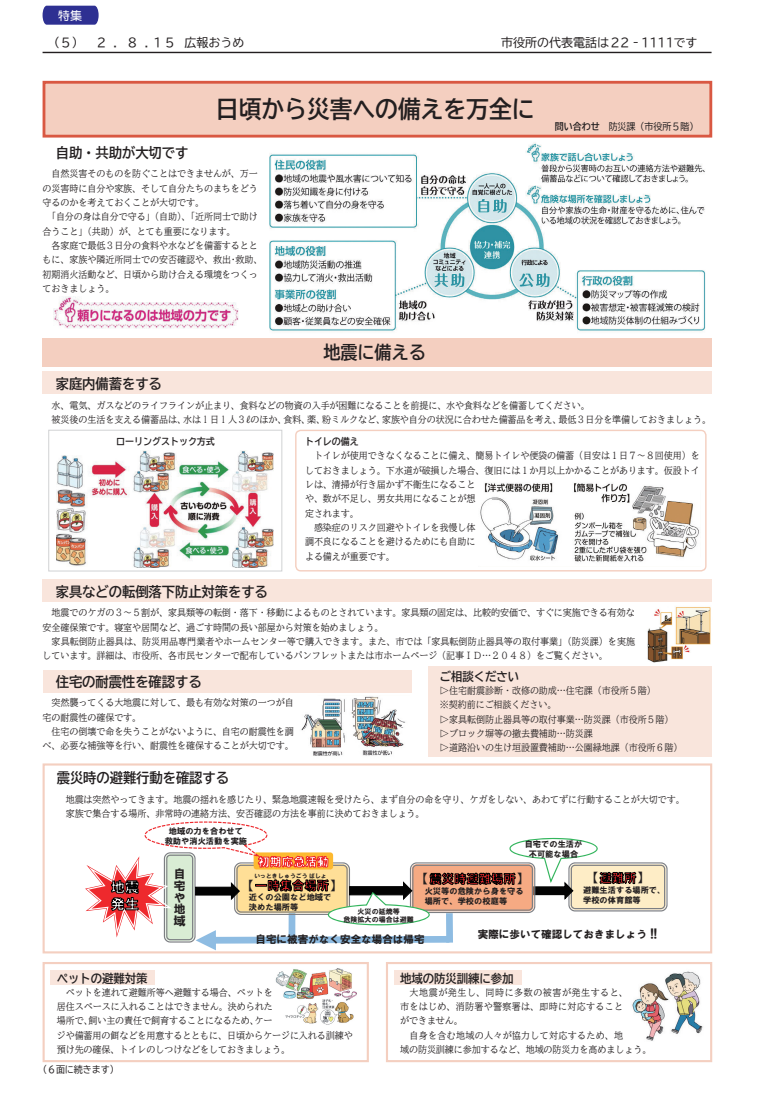
<style>
.page{position:relative;width:769px;height:1109px;background:#fff}
.page>*{position:absolute;margin:0;border:0;box-sizing:border-box;transform-origin:0 0}
.t1{font:24px "BIZ UD Gothic Bold";letter-spacing:-.005em;color:#231f20;scale:.95 1}
.t2{font:18px "BIZ UD Gothic Bold";letter-spacing:-.005em;color:#231f20;scale:.95 1}
.t3{font:14px "BIZ UD Gothic Bold";letter-spacing:-.005em;color:#231f20;scale:.95 1}
.t4{font:12.3px "HGS Soei Kakugothic UB";color:#231f20}
.t5{font:12px "BIZ UD Gothic";color:#231f20}
.t6{font:12px "BIZ UD Gothic Bold";letter-spacing:-.005em;color:#231f20;scale:.95 1}
.t7{font:12px "DF Maru Gothic Std W7";color:#fff}
.t8{font:11.8px/11.8px "HGS Soei Kakugothic UB";color:#231f20}
.t9{font:10.6px "HGS Soei Kakugothic UB";color:#231f20}
.t10{font:9.5px/14.3px "BIZ UD Mincho Medium";letter-spacing:-.005em;color:#231f20;scale:.95 1}
.t11{font:9.5px/14.3px "BIZ UD Mincho Medium";letter-spacing:.03em;color:#231f20;scale:.95 1}
.t12{font:9.5px "BIZ UD Gothic";letter-spacing:-.005em;color:#231f20;scale:.95 1}
.t13{font:9.5px "BIZ UD Gothic Bold";letter-spacing:-.005em;color:#231f20;scale:.95 1}
.t14{font:8.2px/9.9px "HGS Soei Kakugothic UB";color:#231f20}
.t15{font:7px/8.5px "HGS Soei Kakugothic UB";color:#231f20;text-align:center}
.t16{font:5.8px "HGS Soei Kakugothic UB";color:#231f20}
.s1{font-family:"BIZ UD Gothic Bold"}
.s2{font-size:12.3px}
</style>
<div class="page">
<svg style="left:67px;top:866px;width:634px;height:88px"></svg>
<svg style="left:79px;top:821px;width:588px;height:129px"></svg>
<div style="left:50px;top:970px;width:104px;height:14px;background:#f9e5dc"></div>
<div style="left:393px;top:970px;width:128px;height:14px;background:#f9e5dc"></div>
<div style="left:43px;top:81px;width:668px;height:56px;background:#f4cfc0;border:3px solid #d95842"></div>
<div style="left:43px;top:338px;width:668px;height:28px;background:#f4cfc0"></div>
<div style="left:43px;top:371px;width:668px;height:23px;background:#f9e5dc"></div>
<svg style="left:43px;top:6px;width:56px;height:19px"></svg>
<div style="left:43px;top:961px;width:326px;height:101px;border:2px solid #f4cfc0"></div>
<div style="left:386px;top:961px;width:325px;height:101px;border:2px solid #f4cfc0"></div>
<div style="left:428px;top:666px;width:283px;height:91px;background:#f9e5dc"></div>
<div style="left:43px;top:579px;width:668px;height:23px;background:#f9e5dc"></div>
<div style="left:295px;top:429px;width:411px;height:142px;border:1px solid #f4cfc0;border-radius:5px"></div>
<div style="left:48px;top:429px;width:234px;height:142px;border:1px solid #d1d2d4"></div>
<div style="left:43px;top:670px;width:368px;height:22px;background:#f9e5dc"></div>
<hr style="left:43px;top:52px;width:668px;height:1px;background:#231f20">
<div style="left:43px;top:763px;width:668px;height:190px;border:2px solid #f4cfc0"></div>
<img style="left:269px;top:143px;width:437px;height:189px">
<img style="left:57px;top:451px;width:216px;height:116px">
<img style="left:480px;top:483px;width:219px;height:79px">
<img style="left:647px;top:607px;width:64px;height:56px">
<img style="left:301px;top:696px;width:105px;height:60px">
<img style="left:275px;top:968px;width:82px;height:57px">
<img style="left:632px;top:971px;width:71px;height:70px">
<img style="left:53px;top:297px;width:185px;height:31px">
<p class="t7" style="left:58px;top:9px;width:26px">特集</p>
<p class="t5" style="left:48px;top:37px;width:198px">（５） ２．８．１５ 広報おうめ</p>
<p class="t5" style="left:501px;top:37px;width:198px">市役所の代表電話は２２‐１１１１です</p>
<h1 class="t1" style="left:216px;top:96px;width:337px">日頃から災害への備えを万全に</h1>
<h3 class="t3" style="left:43px;top:145px;width:155px">　自助・共助が大切です</h3>
<p class="t10" style="left:43px;top:167px;width:233px">　自然災害そのものを防ぐことはできませんが、万一の災害時に自分や家族、そして自分たちのまちをどう守るのかを考えておくことが大切です。<br>　「自分の身は自分で守る」（自助）、「近所同士で助け合うこと」（共助）が、とても重要になります。<br>　各家庭で最低３日分の食料や水などを備蓄するとともに、家族や隣近所同士での安否確認や、救出・救助、初期消火活動など、日頃から助け合える環境をつくっておきましょう。</p>
<h2 class="t2" style="left:323px;top:343px;width:109px">地震に備える</h2>
<p class="t12" style="left:554px;top:121px;width:153px"><span class="s1">問い合わせ</span>　防災課（市役所５階）</p>
<h3 class="t3" style="left:43px;top:376px;width:127px">　家庭内備蓄をする</h3>
<p class="t10" style="left:43px;top:398px;width:704px">　水、電気、ガスなどのライフラインが止まり、食料などの物資の入手が困難になることを前提に、水や食料などを備蓄してください。<br>　被災後の生活を支える備蓄品は、水は 1 日 1 人３ℓのほか、食料、薬、粉ミルクなど、家族や自分の状況に合わせた備蓄品を考え、最低３日分を準備しておきましょう。</p>
<p class="t13" style="left:116px;top:437px;width:105px">ローリングストック方式</p>
<p class="t13" style="left:305px;top:437px;width:58px">トイレの備え</p>
<p class="t10" style="left:305px;top:448px;width:417px">　トイレが使用できなくなることに備え、簡易トイレや便袋の備蓄（目安は１日７～８回使用）をしておきましょう。下水道が破損した場合、復旧には１か月以上かかることがあります。仮設トイレは、清掃が行き届かず不衛生になること<br>や、数が不足し、男女共用になることが想<br>定されます。<br>　感染症のリスク回避やトイレを我慢し体<br>調不良になることを避けるためにも自助に<br>よる備えが重要です。</p>
<h3 class="t3" style="left:43px;top:584px;width:238px">　家具などの転倒落下防止対策をする</h3>
<p class="t10" style="left:43px;top:605px;width:625px">　地震でのケガの３～５割が、家具類等の転倒・落下・移動によるものとされています。家具類の固定は、比較的安価で、すぐに実施できる有効な安全確保策です。寝室や居間など、過ごす時間の長い部屋から対策を始めましょう。<br>　家具転倒防止器具は、防災用品専門業者やホームセンター等で購入できます。また、市では「家具転倒防止器具等の取付事業」（防災課）を実施しています。詳細は、市役所、各市民センターで配布しているパンフレットまたは市ホームページ（記事ＩＤ…２０４８）をご覧ください。</p>
<h3 class="t3" style="left:43px;top:674px;width:169px">　住宅の耐震性を確認する</h3>
<p class="t10" style="left:43px;top:695px;width:266px">　突然襲ってくる大地震に対して、最も有効な対策の一つが自宅の耐震性の確保です。<br>　住宅の倒壊で命を失うことがないように、自宅の耐震性を調べ、必要な補強等を行い、耐震性を確保することが大切です。</p>
<p class="t6" style="left:439px;top:670px;width:85px">ご相談ください</p>
<p class="t10" style="left:437px;top:695px;width:11px;rotate:-90deg">▽</p>
<p class="t10" style="left:439px;top:683px;width:228px;text-indent:9px">住宅耐震診断・改修の助成…住宅課（市役所５階）※契約前にご相談ください。</p>
<p class="t10" style="left:437px;top:723px;width:11px;rotate:-90deg">▽</p>
<p class="t10" style="left:449px;top:712px;width:237px">家具転倒防止器具等の取付事業…防災課（市役所５階）</p>
<p class="t10" style="left:437px;top:738px;width:11px;rotate:-90deg">▽</p>
<p class="t10" style="left:449px;top:726px;width:153px">ブロック塀等の撤去費補助…防災課</p>
<p class="t10" style="left:437px;top:752px;width:11px;rotate:-90deg">▽</p>
<p class="t10" style="left:449px;top:740px;width:247px">道路沿いの生け垣設置費補助…公園緑地課（市役所６階）</p>
<h3 class="t3" style="left:57px;top:770px;width:183px">震災時の避難行動を確認する</h3>
<p class="t10" style="left:57px;top:792px;width:662px">　地震は突然やってきます。地震の揺れを感じたり、緊急地震速報を受けたら、まず自分の命を守り、ケガをしない、あわてずに行動することが大切です。　家族で集合する場所、非常時の連絡方法、安否確認の方法を事前に決めておきましょう。</p>
<p class="t14" style="left:165px;top:825px;width:84px;text-align:center">地域の力を合わせて救助や消火活動を実施</p>
<p class="t14" style="left:524px;top:839px;width:59px;text-align:center">自宅での生活が不可能な場合</p>
<p class="t8" style="left:174px;top:867px;width:13px">自宅や地域</p>
<p class="t4" style="left:586px;top:871px;width:14px">【</p>
<p class="t4" style="left:636px;top:871px;width:14px">】</p>
<p class="t4" style="left:417px;top:872px;width:14px">【</p>
<p class="t4" style="left:515px;top:872px;width:14px">】</p>
<p class="t14" style="left:424px;top:885px;width:100px">火災等の危険から身を守る場所で、学校の校庭等</p>
<p class="t9" style="left:255px;top:934px;width:171px">自宅に被害がなく安全な場合は帰宅</p>
<p class="t16" style="left:254px;top:872px;width:74px">いっときしゅうごうばしょ</p>
<p class="t4" style="left:242px;top:879px;width:14px">【</p>
<p class="t4" style="left:329px;top:879px;width:14px">】</p>
<p class="t14" style="left:249px;top:892px;width:84px">近くの公園など地域で決めた場所等</p>
<p class="t14" style="left:583px;top:884px;width:84px">避難生活する場所で、学校の体育館等</p>
<p class="t15" style="left:343px;top:906px;width:72px">火災の延焼等<br>危険拡大の場合は避難</p>
<p class="t9" style="left:477px;top:928px;width:181px">実際に歩いて確認しておきましょう <span class="s2">!!</span></p>
<p class="t6" style="left:57px;top:971px;width:97px">ペットの避難対策</p>
<p class="t10" style="left:57px;top:985px;width:313px">　ペットを連れて避難所等へ避難する場合、ペットを<br>居住スペースに入れることはできません。決められた<br>場所で、飼い主の責任で飼育することになるため、ケー<br>ジや備蓄用の餌などを用意するとともに、日頃からケージに入れる訓練や預け先の確保、トイレのしつけなどをしておきましょう。</p>
<p class="t12" style="left:38px;top:1064px;width:87px">（６面に続きます）</p>
<p class="t6" style="left:400px;top:971px;width:121px">地域の防災訓練に参加</p>
<p class="t11" style="left:400px;top:985px;width:266px">　大地震が発生し、同時に多数の被害が発生すると、<br>市をはじめ、消防署や警察署は、即時に対応すること<br>ができません。<br>　自身を含む地域の人々が協力して対応するため、地<br>域の防災訓練に参加するなど、地域の防災力を高めましょう。</p>
</div>
